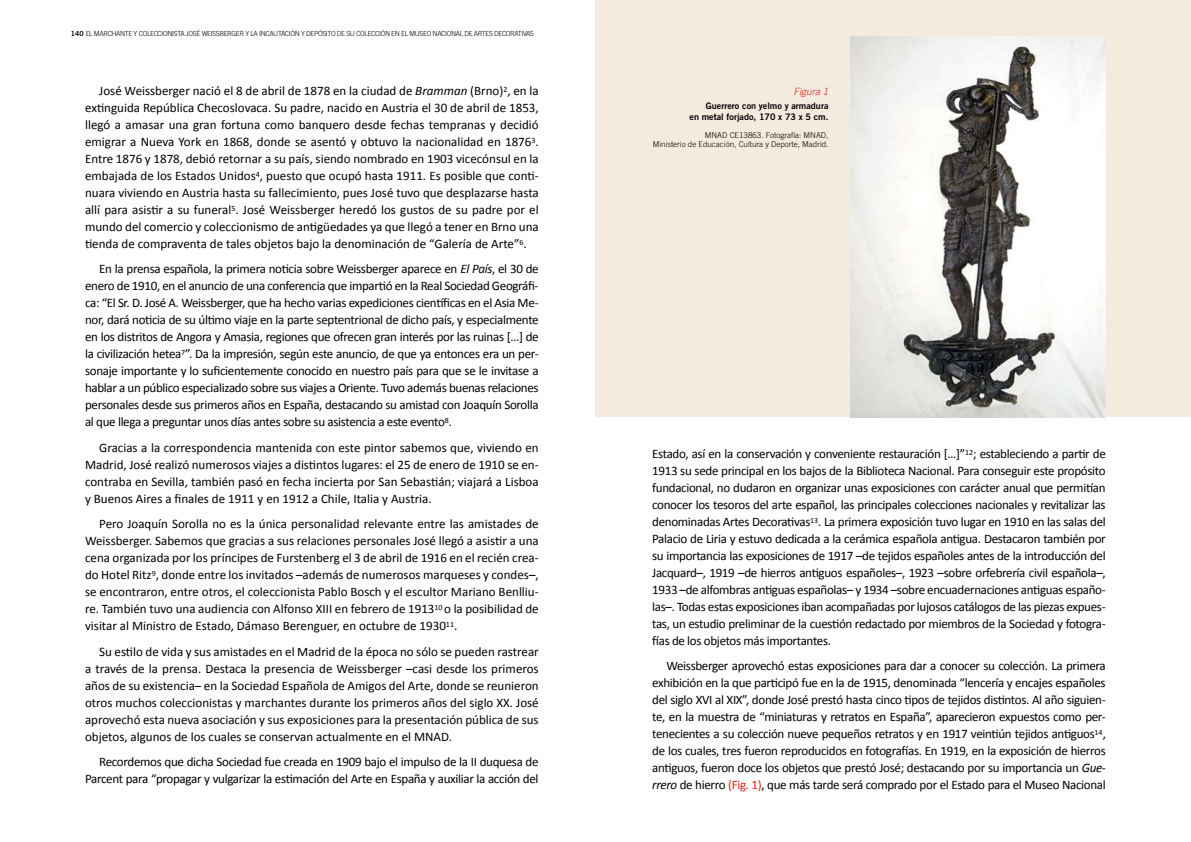
<style>
.page{position:relative;width:1191px;height:842px;background:#fff}
.page>*{position:absolute;margin:0;border:0;box-sizing:border-box;transform-origin:0 0}
.t1{font:13px/17px "Calibri";letter-spacing:-.025em;color:#000;text-align:justify}
.t2{font:italic 300 10px "Trade Gothic LT";color:#e32219}
.t3{font:9px/11px "Trade Gothic LT Bold Two";color:#000;text-align:right}
.t4{font:300 8px/9px "Trade Gothic LT";color:#000;text-align:right}
.t5{font:300 7px "Trade Gothic LT";letter-spacing:-.05em;color:#000}
.s1{font-family:"Trade Gothic LT Bold Two";font-weight:400}
.s2{font-style:italic}
.s3{color:#e32219}
</style>
<div class="page">
<div style="left:595px;top:0;width:596px;height:417px;background:#f4eade"></div>
<img style="left:850px;top:36px;width:256px;height:381px">
<p class="t5" style="left:71px;top:29px;width:464px"><span class="s1">140</span> EL MARCHANTE Y COLECCIONISTA JOSÉ WEISSBERGER Y LA INCAUTACIÓN Y DEPÓSITO DE SU COLECCIÓN EN EL MUSEO NACIONAL DE ARTES DECORATIVAS</p>
<p class="t1" style="left:85px;top:81px;width:455px;text-indent:14px">José Weissberger nació el 8 de abril de 1878 en la ciudad de <span class="s2">Bramman</span> (Brno)<sup>2</sup>, en la extinguida República Checoslovaca. Su padre, nacido en Austria el 30 de abril de 1853, llegó a amasar una gran fortuna como banquero desde fechas tempranas y decidió emigrar a Nueva York en 1868, donde se asentó y obtuvo la nacionalidad en 1876<sup>3</sup>.<br>Entre 1876 y 1878, debió retornar a su país, siendo nombrado en 1903 vicecónsul en la embajada de los Estados Unidos<sup>4</sup>, puesto que ocupó hasta 1911. Es posible que conti&shy;nuara viviendo en Austria hasta su fallecimiento, pues José tuvo que desplazarse hasta allí para asistir a su funeral<sup>5</sup>. José Weissberger heredó los gustos de su padre por el mundo del comercio y coleccionismo de antigüedades ya que llegó a tener en Brno una tienda de compraventa de tales objetos bajo la denominación de “Galería de Arte”<sup>6</sup>.</p>
<p class="t1" style="left:85px;top:260px;width:455px;text-indent:14px">En la prensa española, la primera noticia sobre Weissberger aparece en <span class="s2">El País</span>, el 30 de enero de 1910, en el anuncio de una conferencia que impartió en la Real Sociedad Geográfi&shy;ca: “El Sr. D. José A. Weissberger, que ha hecho varias expediciones científicas en el Asia Me&shy;nor, dará noticia de su último viaje en la parte septentrional de dicho país, y especialmente en los distritos de Angora y Amasia, regiones que ofrecen gran interés por las ruinas […] de la civilización hetea<sup>7</sup>”. Da la impresión, según este anuncio, de que ya entonces era un per&shy;sonaje importante y lo suficientemente conocido en nuestro país para que se le invitase a hablar a un público especializado sobre sus viajes a Oriente. Tuvo además buenas relaciones personales desde sus primeros años en España, destacando su amistad con Joaquín Sorolla al que llega a preguntar unos días antes sobre su asistencia a este evento<sup>8</sup>.</p>
<p class="t1" style="left:85px;top:438px;width:455px;text-indent:14px">Gracias a la correspondencia mantenida con este pintor sabemos que, viviendo en Madrid, José realizó numerosos viajes a distintos lugares: el 25 de enero de 1910 se en&shy;contraba en Sevilla, también pasó en fecha incierta por San Sebastián; viajará a Lisboa y Buenos Aires a finales de 1911 y en 1912 a Chile, Italia y Austria.</p>
<p class="t1" style="left:85px;top:515px;width:455px;text-indent:14px">Pero Joaquín Sorolla no es la única personalidad relevante entre las amistades de Weissberger. Sabemos que gracias a sus relaciones personales José llegó a asistir a una cena organizada por los príncipes de Furstenberg el 3 de abril de 1916 en el recién crea&shy;do Hotel Ritz<sup>9</sup>, donde entre los invitados –además de numerosos marqueses y condes–, se encontraron, entre otros, el coleccionista Pablo Bosch y el escultor Mariano Benlliu&shy;re. También tuvo una audiencia con Alfonso XIII en febrero de 1913<sup>10</sup> o la posibilidad de visitar al Ministro de Estado, Dámaso Berenguer, en octubre de 1930<sup>11</sup>.</p>
<p class="t1" style="left:85px;top:642px;width:455px;text-indent:14px">Su estilo de vida y sus amistades en el Madrid de la época no sólo se pueden rastrear a través de la prensa. Destaca la presencia de Weissberger –casi desde los primeros años de su existencia– en la Sociedad Española de Amigos del Arte, donde se reunieron otros muchos coleccionistas y marchantes durante los primeros años del siglo XX. José aprovechó esta nueva asociación y sus exposiciones para la presentación pública de sus objetos, algunos de los cuales se conservan actualmente en el MNAD.</p>
<p class="t1" style="left:85px;top:753px;width:455px;text-align:right">Recordemos que dicha Sociedad fue creada en 1909 bajo el impulso de la II duquesa de<br>Parcent para “propagar y vulgarizar la estimación del Arte en España y auxiliar la acción del</p>
<p class="t2" style="left:793px;top:85px;width:37px">Figura 1</p>
<p class="t3" style="left:689px;top:100px;width:140px">Guerrero con yelmo y armadura<br>en metal forjado, 170 x 73 x 5 cm.</p>
<p class="t4" style="left:653px;top:130px;width:177px">MNAD CE13863. Fotografía: MNAD,<br>Ministerio de Educación, Cultura y Deporte, Madrid.</p>
<p class="t1" style="left:652px;top:444px;width:455px">Estado, así en la conservación y conveniente restauración […]”<sup>12</sup>; estableciendo a partir de 1913 su sede principal en los bajos de la Biblioteca Nacional. Para conseguir este propósito fundacional, no dudaron en organizar unas exposiciones con carácter anual que permitían conocer los tesoros del arte español, las principales colecciones nacionales y revitalizar las denominadas Artes Decorativas<sup>13</sup>. La primera exposición tuvo lugar en 1910 en las salas del Palacio de Liria y estuvo dedicada a la cerámica española antigua. Destacaron también por su importancia las exposiciones de 1917 –de tejidos españoles antes de la introducción del Jacquard–, 1919 –de hierros antiguos españoles–, 1923 –sobre orfebrería civil española–, 1933 –de alfombras antiguas españolas– y 1934 –sobre encuadernaciones antiguas españo&shy;las–. Todas estas exposiciones iban acompañadas por lujosos catálogos de las piezas expues&shy;tas, un estudio preliminar de la cuestión redactado por miembros de la Sociedad y fotogra&shy;fías de los objetos más importantes.</p>
<p class="t1" style="left:652px;top:657px;width:455px;text-indent:14px">Weissberger aprovechó estas exposiciones para dar a conocer su colección. La primera exhibición en la que participó fue en la de 1915, denominada “lencería y encajes españoles del siglo XVI al XIX”, donde José prestó hasta cinco tipos de tejidos distintos. Al año siguien&shy;te, en la muestra de “miniaturas y retratos en España”, aparecieron expuestos como per&shy;tenecientes a su colección nueve pequeños retratos y en 1917 veintiún tejidos antiguos<sup>14</sup>, de los cuales, tres fueron reproducidos en fotografías. En 1919, en la exposición de hierros antiguos, fueron doce los objetos que prestó José; destacando por su importancia un <span class="s2">Gue&shy;rrero</span> de hierro <span class="s3">(Fig. 1)</span>, que más tarde será comprado por el Estado para el Museo Nacional</p>
</div>
